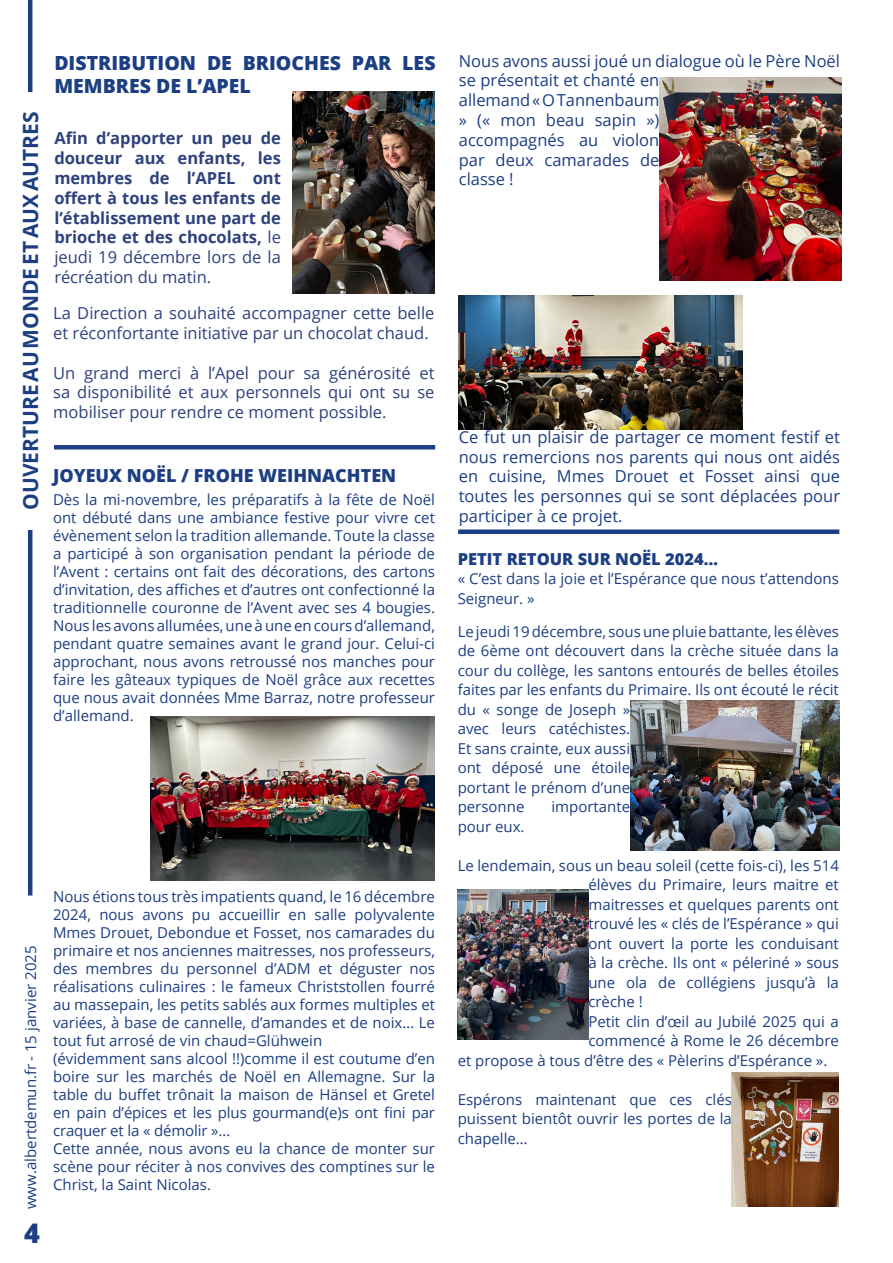
<style>
.page{position:relative;width:893px;height:1263px;background:#fff}
.page>*{position:absolute;margin:0;border:0;box-sizing:border-box;transform-origin:0 0}
.t1{font:800 27px "Open Sans";color:#1c3e83}
.t2{font:700 21px "Open Sans";color:#1c3e83}
.t3{font:800 19.5px/23.4px "Open Sans";color:#1c3e83}
.t4{font:800 18px "Open Sans";color:#1c3e83}
.t5{font:16.5px/19.8px "Open Sans";color:#1c3e83}
.t6{font:16.5px/19.8px "Open Sans";color:#2d417d}
.t7{font:700 16.5px/19.8px "Open Sans";color:#2d417d;text-align:justify}
.t8{font:800 16.5px "Open Sans";color:#1c3e83}
.t9{font:15px/18px "Open Sans";color:#1c3e83}
.s1{font-weight:400}
</style>
<div class="page">
<hr style="left:28px;top:0;width:4px;height:895px;background:#1c3e83">
<div style="left:1px;top:92px;width:52px;height:437px;background:#fff"></div>
<div style="left:458px;top:529px;width:381px;height:5px;background:#1c3e83"></div>
<hr style="left:54px;top:445px;width:381px;height:4px;background:#1c3e83">
<img style="left:459px;top:295px;width:284px;height:134px">
<img style="left:151px;top:716px;width:283px;height:164px">
<img style="left:659px;top:78px;width:183px;height:203px">
<img style="left:293px;top:92px;width:141px;height:202px">
<img style="left:630px;top:701px;width:209px;height:149px">
<img style="left:458px;top:889px;width:130px;height:150px">
<img style="left:732px;top:1072px;width:107px;height:134px">
<h2 class="t2" style="left:16px;top:510px;width:400px;rotate:-90deg">OUVERTURE AU MONDE ET AUX AUTRES</h2>
<h3 class="t3" style="left:54px;top:50px;width:383px">DISTRIBUTION DE BRIOCHES PAR LES<br>MEMBRES DE L’APEL</h3>
<p class="t7" style="left:54px;top:128px;width:228px">Afin d’apporter un peu de douceur aux enfants, les membres de l’APEL ont offert à tous les enfants de l’établissement une part de brioche et des chocolats, <span class="s1">le jeudi 19 décembre lors de la récréation du matin.</span></p>
<p class="t6" style="left:53px;top:303px;width:383px">La Direction a souhaité accompagner cette belle et réconfortante initiative par un chocolat chaud.</p>
<p class="t6" style="left:53px;top:362px;width:383px;text-align:justify">Un grand merci à l’Apel pour sa générosité et sa disponibilité et aux personnels qui ont su se mobiliser pour rendre ce moment possible.</p>
<p class="t4" style="left:53px;top:462px;width:345px">JOYEUX NOËL / FROHE WEIHNACHTEN</p>
<p class="t9" style="left:53px;top:490px;width:383px;text-align:justify">Dès la mi-novembre, les préparatifs à la fête de Noël ont débuté dans une ambiance festive pour vivre cet évènement selon la tradition allemande. Toute la classe a participé à son organisation pendant la période de l’Avent : certains ont fait des décorations, des cartons d’invitation, des affiches et d’autres ont confectionné la traditionnelle couronne de l’Avent avec ses 4 bougies.<br>Nous les avons allumées, une à une en cours d’allemand, pendant quatre semaines avant le grand jour. Celui-ci approchant, nous avons retroussé nos manches pour faire les gâteaux typiques de Noël grâce aux recettes que nous avait données Mme Barraz, notre professeur d’allemand.</p>
<p class="t9" style="left:21px;top:1209px;width:265px;rotate:-90deg">www.albertdemun.fr - 15 janvier 2025</p>
<h1 class="t1" style="left:24px;top:1212px;width:17px">4</h1>
<p class="t9" style="left:53px;top:887px;width:383px">Nous étions tous très impatients quand, le 16 décembre 2024, nous avons pu accueillir en salle polyvalente Mmes Drouet, Debondue et Fosset, nos camarades du primaire et nos anciennes maitresses, nos professeurs, des membres du personnel d’ADM et déguster nos réalisations culinaires : le fameux Christstollen fourré au massepain, les petits sablés aux formes multiples et variées, à base de cannelle, d’amandes et de noix… Le tout fut arrosé de vin chaud=Glühwein<br>(évidemment sans alcool !!)comme il est coutume d’en boire sur les marchés de Noël en Allemagne. Sur la table du buffet trônait la maison de Hänsel et Gretel en pain d’épices et les plus gourmand(e)s ont fini par craquer et la « démolir »…<br>Cette année, nous avons eu la chance de monter sur scène pour réciter à nos convives des comptines sur le Christ, la Saint Nicolas.</p>
<p class="t5" style="left:459px;top:50px;width:383px">Nous avons aussi joué un dialogue où le Père Noël se présentait et chanté en<br>allemand « O Tannenbaum<br>» (« mon beau sapin »)<br>accompagnés au violon<br>par deux camarades de<br>classe !</p>
<p class="t5" style="left:459px;top:426px;width:383px;text-align:justify">Ce fut un plaisir de partager ce moment festif et nous remercions nos parents qui nous ont aidés en cuisine, Mmes Drouet et Fosset ainsi que toutes les personnes qui se sont déplacées pour participer à ce projet.</p>
<p class="t8" style="left:458px;top:546px;width:262px">PETIT RETOUR SUR NOËL 2024…</p>
<p class="t9" style="left:458px;top:569px;width:383px;line-height:19.5px">« C’est dans la joie et l’Espérance que nous t’attendons<br>Seigneur. »</p>
<p class="t9" style="left:458px;top:621px;width:383px;line-height:19.5px">Le jeudi 19 décembre, sous une pluie battante, les élèves de 6ème ont découvert dans la crèche située dans la cour du collège, les santons entourés de belles étoiles faites par les enfants du Primaire. Ils ont écouté le récit du « songe de Joseph »<br>avec leurs catéchistes.<br>Et sans crainte, eux aussi<br>ont déposé une étoile<br>portant le prénom d’une<br>personne</p>
<p class="t9" style="left:551px;top:797px;width:80px">importante</p>
<p class="t9" style="left:458px;top:817px;width:68px">pour eux.</p>
<p class="t9" style="left:458px;top:856px;width:383px">Le lendemain, sous un beau soleil (cette fois-ci), les 514</p>
<p class="t9" style="left:588px;top:875px;width:252px">élèves du Primaire, leurs maitre et</p>
<p class="t9" style="left:588px;top:895px;width:252px">maitresses et quelques parents ont</p>
<p class="t9" style="left:588px;top:914px;width:252px">trouvé les « clés de l’Espérance » qui</p>
<p class="t9" style="left:588px;top:934px;width:252px">ont ouvert la porte les conduisant</p>
<p class="t9" style="left:588px;top:953px;width:252px">à la crèche. Ils ont « péleriné » sous</p>
<p class="t9" style="left:588px;top:973px;width:252px">une ola de collégiens jusqu’à la</p>
<p class="t9" style="left:588px;top:992px;width:56px">crèche !</p>
<p class="t9" style="left:588px;top:1012px;width:252px">Petit clin d’œil au Jubilé 2025 qui a</p>
<p class="t9" style="left:588px;top:1031px;width:252px">commencé à Rome le 26 décembre</p>
<p class="t9" style="left:458px;top:1051px;width:371px">et propose à tous d’être des « Pèlerins d’Espérance ».</p>
<p class="t9" style="left:458px;top:1089px;width:276px;line-height:19.5px;text-align:justify">Espérons maintenant que ces clés puissent bientôt ouvrir les portes de la chapelle…</p>
</div>
